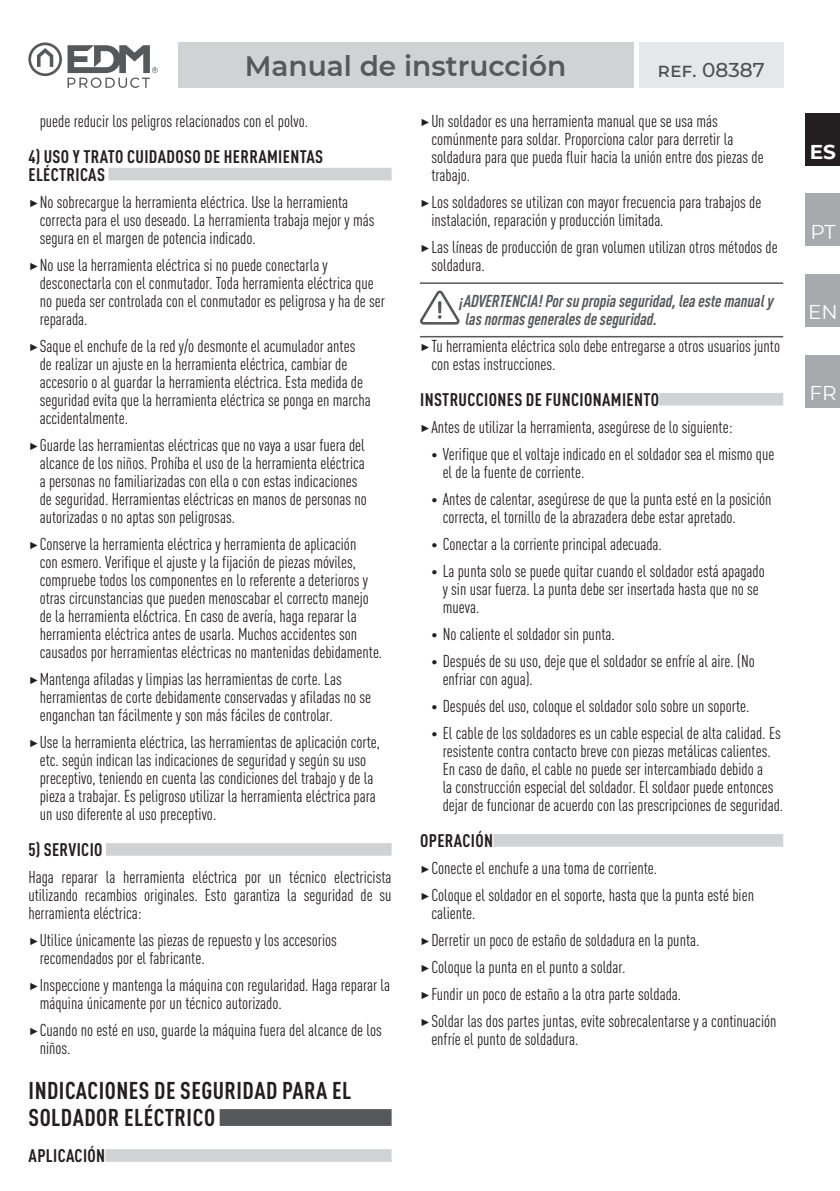
<style>
.page{position:relative;width:840px;height:1191px;background:#fff}
.page>*{position:absolute;margin:0;border:0;box-sizing:border-box;transform-origin:0 0}
.t1{font:600 28px "Montserrat";color:#57585a}
.t2{font:700 condensed 24px/27px "DIN Pro";letter-spacing:.02em;color:#231f20}
.t3{font:500 20px "Montserrat";color:#505052}
.t4{font:20px "Montserrat";color:#fff}
.t5{font:700 20px "Montserrat";color:#fff}
.t6{font:700 condensed 18px/18px "DIN Pro";letter-spacing:.02em;color:#231f20}
.t7{font:condensed 17px/18px "DIN Pro";color:#231f20}
.t8{font:italic 700 condensed 17px/18px "DIN Pro";color:#57585a}
.s1{font-family:"Montserrat";font-stretch:normal}
.s2{font-family:"Montserrat";font-weight:700;font-stretch:normal}
</style>
<div class="page">
<div style="left:177px;top:43px;width:456px;height:45px;background:#d1d2d4"></div>
<div style="left:638px;top:43px;width:144px;height:45px;background:#e6e7e9"></div>
<div style="left:805px;top:113px;width:34px;height:53px;background:#231f20"></div>
<div style="left:805px;top:193px;width:34px;height:53px;background:#a8a9ad"></div>
<div style="left:805px;top:274px;width:34px;height:53px;background:#a8a9ad"></div>
<div style="left:805px;top:355px;width:34px;height:52px;background:#a8a9ad"></div>
<svg style="left:28px;top:43px;width:130px;height:45px"></svg>
<div style="left:108px;top:168px;width:283px;height:12px;background:#d1d2d4"></div>
<div style="left:106px;top:843px;width:285px;height:12px;background:#d1d2d4"></div>
<div style="left:219px;top:1109px;width:172px;height:17px;background:#57585a"></div>
<div style="left:105px;top:1149px;width:286px;height:12px;background:#d1d2d4"></div>
<hr style="left:420px;top:282px;width:362px;height:2px;background:#57585a">
<hr style="left:420px;top:336px;width:362px;height:1px;background:#57585a">
<svg style="left:420px;top:290px;width:39px;height:34px"></svg>
<div style="left:658px;top:393px;width:124px;height:12px;background:#d1d2d4"></div>
<div style="left:493px;top:834px;width:289px;height:12px;background:#d1d2d4"></div>
<h1 class="t1" style="left:244px;top:46px;width:323px">Manual de instrucción</h1>
<p class="t3" style="left:657px;top:56px;width:109px">ref. 08387</p>
<p class="t7" style="left:40px;top:110px;width:270px">puede reducir los peligros relacionados con el polvo.</p>
<p class="t6" style="left:28px;top:146px;width:296px">4) USO Y TRATO CUIDADOSO DE HERRAMIENTAS<br>ELÉCTRICAS</p>
<p class="t7" style="left:40px;top:191px;width:336px;text-indent:-11px"><span class="s1">▶</span>No sobrecargue la herramienta eléctrica. Use la herramienta correcta para el uso deseado. La herramienta trabaja mejor y más segura en el margen de potencia indicado.</p>
<p class="t7" style="left:40px;top:254px;width:346px;text-indent:-11px"><span class="s1">▶</span>No use la herramienta eléctrica si no puede conectarla y desconectarla con el conmutador. Toda herramienta eléctrica que no pueda ser controlada con el conmutador es peligrosa y ha de ser reparada.</p>
<p class="t7" style="left:40px;top:335px;width:332px;text-indent:-11px"><span class="s1">▶</span>Saque el enchufe de la red y/o desmonte el acumulador antes de realizar un ajuste en la herramienta eléctrica, cambiar de accesorio o al guardar la herramienta eléctrica. Esta medida de seguridad evita que la herramienta eléctrica se ponga en marcha accidentalmente.</p>
<p class="t7" style="left:40px;top:434px;width:328px;text-indent:-11px"><span class="s1">▶</span>Guarde las herramientas eléctricas que no vaya a usar fuera del alcance de los niños. Prohíba el uso de la herramienta eléctrica a personas no familiarizadas con ella o con estas indicaciones de seguridad. Herramientas eléctricas en manos de personas no autorizadas o no aptas son peligrosas.</p>
<p class="t7" style="left:40px;top:533px;width:344px;text-indent:-11px"><span class="s1">▶</span>Conserve la herramienta eléctrica y herramienta de aplicación<br>con esmero. Verifique el ajuste y la fijación de piezas móviles, compruebe todos los componentes en lo referente a deterioros y otras circunstancias que pueden menoscabar el correcto manejo de la herramienta el6ctrica. En caso de avería, haga reparar la herramienta eléctrica antes de usarla. Muchos accidentes son causados por herramientas eléctricas no mantenidas debidamente.</p>
<p class="t7" style="left:40px;top:668px;width:332px;text-indent:-11px"><span class="s1">▶</span>Mantenga afiladas y limpias las herramientas de corte. Las herramientas de corte debidamente conservadas y afiladas no se enganchan tan fácilmente y son más fáciles de controlar.</p>
<p class="t7" style="left:40px;top:731px;width:341px;text-indent:-11px"><span class="s1">▶</span>Use la herramienta eléctrica, las herramientas de aplicación corte, etc. según indican las indicaciones de seguridad y según su uso preceptivo, teniendo en cuenta las condiciones del trabajo y de la pieza a trabajar. Es peligroso utilizar la herramienta eléctrica para un uso diferente al uso preceptivo.</p>
<p class="t6" style="left:28px;top:839px;width:76px">5) SERVICIO</p>
<p class="t7" style="left:28px;top:866px;width:364px;text-align:justify">Haga reparar la herramienta eléctrica por un técnico electricista utilizando recambios originales. Esto garantiza la seguridad de su herramienta eléctrica:</p>
<p class="t7" style="left:40px;top:929px;width:298px;text-indent:-11px"><span class="s1">▶</span>Utilice únicamente las piezas de repuesto y los accesorios recomendados por el fabricante.</p>
<p class="t7" style="left:40px;top:974px;width:352px;text-indent:-11px"><span class="s1">▶</span>Inspeccione y mantenga la máquina con regularidad. Haga reparar la máquina únicamente por un técnico autorizado.</p>
<p class="t7" style="left:40px;top:1019px;width:343px;text-indent:-11px"><span class="s1">▶</span>Cuando no esté en uso, guarde la máquina fuera del alcance de los niños.</p>
<h2 class="t2" style="left:29px;top:1074px;width:324px">INDICACIONES DE SEGURIDAD PARA EL<br>SOLDADOR ELÉCTRICO</h2>
<p class="t6" style="left:29px;top:1145px;width:78px">APLICACIÓN</p>
<p class="t7" style="left:431px;top:110px;width:334px;text-indent:-11px"><span class="s1">▶</span>Un soldador es una herramienta manual que se usa más comúnmente para soldar. Proporciona calor para derretir la soldadura para que pueda fluir hacia la unión entre dos piezas de trabajo.</p>
<p class="t7" style="left:431px;top:191px;width:331px;text-indent:-11px"><span class="s1">▶</span>Los soldadores se utilizan con mayor frecuencia para trabajos de instalación, reparación y producción limitada.</p>
<p class="t7" style="left:431px;top:236px;width:348px;text-indent:-11px"><span class="s1">▶</span>Las líneas de producción de gran volumen utilizan otros métodos de soldadura.</p>
<p class="t8" style="left:465px;top:290px;width:309px;text-indent:-6px">¡ADVERTENCIA! Por su propia seguridad, lea este manual y las normas generales de seguridad.</p>
<p class="t7" style="left:431px;top:335px;width:350px;text-indent:-11px"><span class="s1">▶</span>Tu herramienta eléctrica solo debe entregarse a otros usuarios junto con estas instrucciones.</p>
<p class="t6" style="left:420px;top:389px;width:240px">INSTRUCCIONES DE FUNCIONAMIENTO</p>
<p class="t7" style="left:420px;top:416px;width:314px"><span class="s1">▶</span>Antes de utilizar la herramienta, asegúrese de lo siguiente:</p>
<p class="t7" style="left:442px;top:443px;width:333px;text-indent:-11px"><span class="s2">•</span> Verifique que el voltaje indicado en el soldador sea el mismo que el de la fuente de corriente.</p>
<p class="t7" style="left:442px;top:488px;width:330px;text-indent:-11px"><span class="s2">•</span> Antes de calentar, asegúrese de que la punta esté en la posición correcta, el tornillo de la abrazadera debe estar apretado.</p>
<p class="t7" style="left:431px;top:533px;width:232px"><span class="s2">•</span> Conectar a la corriente principal adecuada.</p>
<p class="t7" style="left:442px;top:560px;width:323px;text-indent:-11px"><span class="s2">•</span> La punta solo se puede quitar cuando el soldador está apagado y sin usar fuerza. La punta debe ser insertada hasta que no se mueva.</p>
<p class="t7" style="left:431px;top:623px;width:185px"><span class="s2">•</span> No caliente el soldador sin punta.</p>
<p class="t7" style="left:442px;top:650px;width:313px;text-indent:-11px"><span class="s2">•</span> Después de su uso, deje que el soldador se enfríe al aire. (No enfriar con agua).</p>
<p class="t7" style="left:431px;top:695px;width:319px"><span class="s2">•</span> Después del uso, coloque el soldador solo sobre un soporte.</p>
<p class="t7" style="left:442px;top:722px;width:342px;text-indent:-11px"><span class="s2">•</span> El cable de los soldadores es un cable especial de alta calidad. Es resistente contra contacto breve con piezas metálicas calientes.<br>En caso de daño, el cable no puede ser intercambiado debido a<br>la construcción especial del soldador. El soldaor puede entonces dejar de funcionar de acuerdo con las prescripciones de seguridad.</p>
<p class="t6" style="left:420px;top:830px;width:74px">OPERACIÓN</p>
<p class="t7" style="left:420px;top:853px;width:335px;line-height:27px"><span class="s1">▶</span>Conecte el enchufe a una toma de corriente.<br><span class="s1">▶</span>Coloque el soldador en el soporte, hasta que la punta esté bien</p>
<p class="t7" style="left:420px;top:898px;width:358px;line-height:27px;text-indent:11px">caliente.<br><span class="s1">▶</span>Derretir un poco de estaño de soldadura en la punta.<br><span class="s1">▶</span>Coloque la punta en el punto a soldar.<br><span class="s1">▶</span>Fundir un poco de estaño a la otra parte soldada.<br><span class="s1">▶</span>Soldar las dos partes juntas, evite sobrecalentarse y a continuación</p>
<p class="t7" style="left:431px;top:1028px;width:148px">enfríe el punto de soldadura.</p>
<p class="t5" style="left:809px;top:137px;width:28px">ES</p>
<p class="t4" style="left:809px;top:218px;width:27px">PT</p>
<p class="t4" style="left:807px;top:298px;width:31px">EN</p>
<p class="t4" style="left:808px;top:379px;width:29px">FR</p>
</div>
